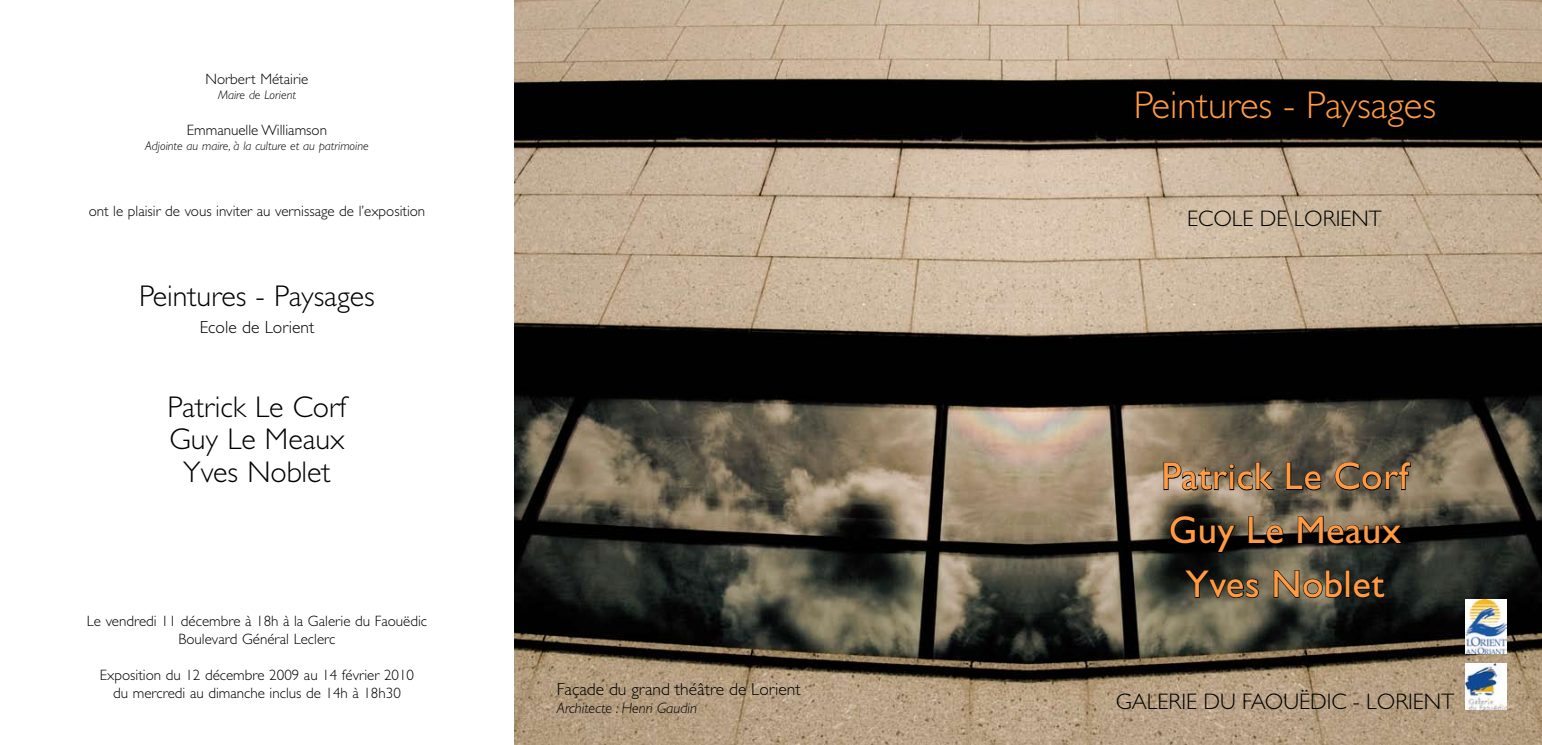
<style>
.page{position:relative;width:1542px;height:745px;background:#fff}
.page>*{position:absolute;margin:0;border:0;box-sizing:border-box;transform-origin:0 0}
.t1{font:38.75px/53.8px "Gill Sans";letter-spacing:.01em;color:#ff9a43;text-align:center}
.t2{font:300 38.75px "Gill Sans";color:#ff9a43}
.t3{font:300 30px/32.5px "Gill Sans";color:#000;text-align:center}
.t4{font:300 22.5px "Gill Sans";color:#000}
.t5{font:300 17.5px "Gill Sans";color:#000}
.t6{font:300 15px/18px "Gill Sans";color:#000;text-align:center}
.t7{font:italic 300 15px "Gill Sans";color:#000}
.t8{font:italic 300 12.5px "Gill Sans";color:#000}
</style>
<div class="page">
<img style="left:514px;top:0;width:1027px;height:744px">
<img style="left:1465px;top:599px;width:41px;height:54px">
<img style="left:1465px;top:663px;width:41px;height:46px">
<svg style="left:1162px;top:461px;width:114px;height:29px;background:#726654"></svg>
<svg style="left:1285px;top:461px;width:36px;height:29px"></svg>
<svg style="left:1334px;top:461px;width:77px;height:29px;background:#524b3d"></svg>
<svg style="left:1169px;top:515px;width:67px;height:38px;background:#0e0e0c"></svg>
<svg style="left:1247px;top:515px;width:37px;height:29px"></svg>
<svg style="left:1297px;top:515px;width:106px;height:29px;background:#3c352b"></svg>
<svg style="left:1183px;top:569px;width:76px;height:29px;background:#2b2d25"></svg>
<svg style="left:1273px;top:569px;width:70px;height:29px;background:#555142"></svg>
<div style="left:1345px;top:569px;width:5px;height:28px;border:1px solid #000"></div>
<svg style="left:1352px;top:574px;width:33px;height:24px"></svg>
<p class="t6" style="left:205px;top:70px;width:104px">Norbert Métairie</p>
<p class="t8" style="left:218px;top:88px;width:79px">Maire de Lorient</p>
<p class="t6" style="left:187px;top:121px;width:142px">Emmanuelle Williamson</p>
<p class="t8" style="left:145px;top:139px;width:225px">Adjointe au maire, à la culture et au patrimoine</p>
<p class="t6" style="left:89px;top:202px;width:338px">ont le plaisir de vous inviter au vernissage de l’exposition</p>
<h2 class="t3" style="left:139px;top:280px;width:237px">Peintures - Paysages</h2>
<p class="t5" style="left:200px;top:317px;width:116px">Ecole de Lorient</p>
<h2 class="t3" style="left:167px;top:390px;width:180px">Patrick Le Corf<br>Guy Le Meaux<br>Yves Noblet</h2>
<p class="t6" style="left:87px;top:612px;width:342px">Le vendredi 11 décembre à 18h à la Galerie du Faouëdic<br>Boulevard Général Leclerc</p>
<p class="t6" style="left:100px;top:666px;width:315px">Exposition du 12 décembre 2009 au 14 février 2010 du mercredi au dimanche inclus de 14h à 18h30</p>
<p class="t5" style="left:557px;top:678px;width:245px">Façade du grand théâtre de Lorient</p>
<p class="t7" style="left:557px;top:698px;width:141px">Architecte : Henri Gaudin</p>
<h1 class="t2" style="left:1133px;top:83px;width:304px">Peintures - Paysages</h1>
<h3 class="t4" style="left:1187px;top:205px;width:196px">ECOLE DE LORIENT</h3>
<h1 class="t1" style="left:1161px;top:449px;width:248px">Patrick Le Corf<br>Guy Le Meaux<br>Yves Noblet</h1>
<h3 class="t4" style="left:1115px;top:688px;width:340px">GALERIE DU FAOUËDIC - LORIENT</h3>
</div>
